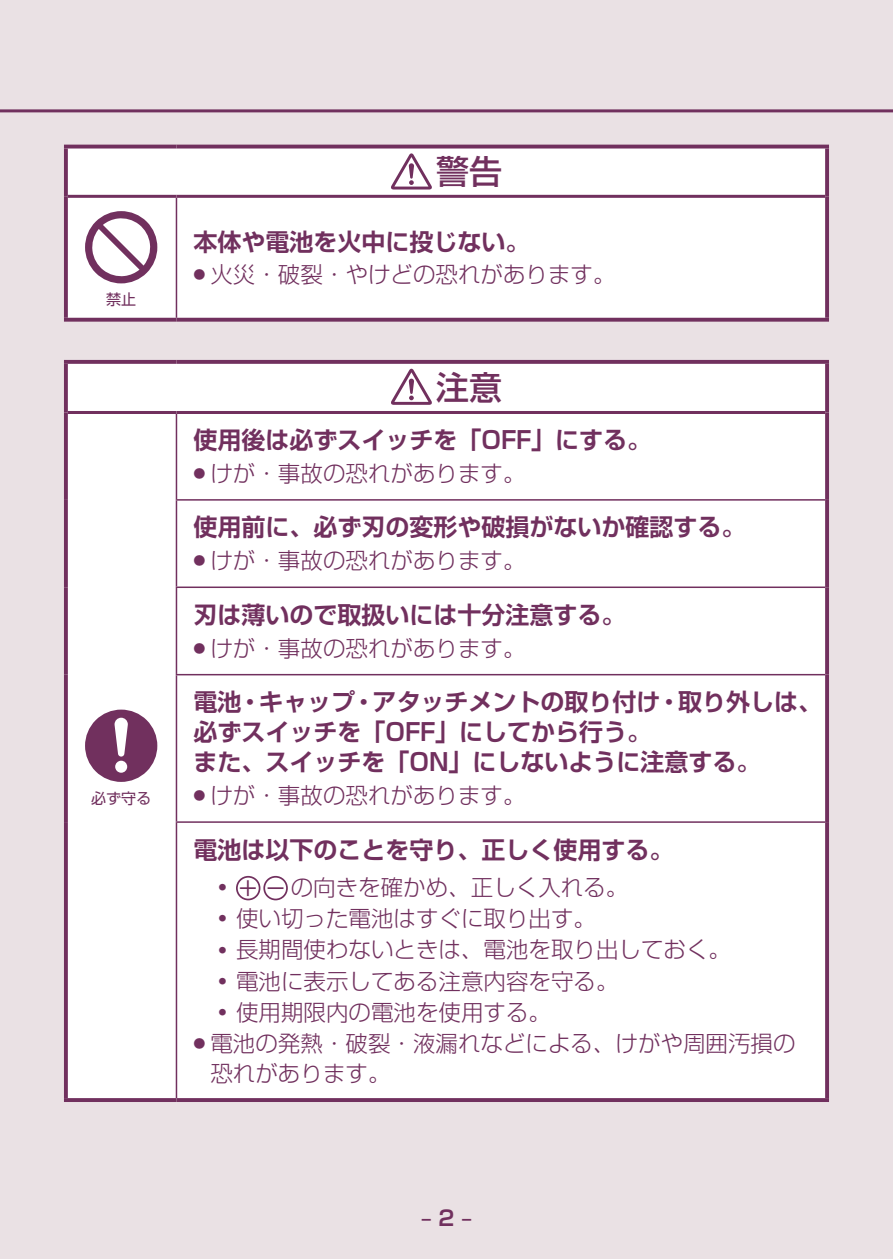
<style>
.page{position:relative;width:893px;height:1259px;background:#eae1e4}
.page>*{position:absolute;margin:0;border:0;box-sizing:border-box;transform-origin:0 0}
.t1{font:500 33px "Shin Go Pro";color:#71305e}
.t2{font:700 24px/30px "Shin Go Pro De";color:#71305e}
.t3{font:300 22.5px/30px "Shin Go Pro";color:#71305e}
.t4{font:700 21px "Shin Go Pro De";color:#71305e}
.t5{font:15px "Shin Go Pro";color:#71305e}
.s1{font-weight:400}
</style>
<div class="page">
<hr style="left:0;top:109px;width:893px;height:3px;background:#71305e">
<div style="left:68px;top:148px;width:757px;height:170px;background:#fff"></div>
<hr style="left:68px;top:195px;width:108px;height:3px;background:#71305e">
<hr style="left:176px;top:195px;width:649px;height:3px;background:#71305e">
<hr style="left:176px;top:198px;width:1px;height:120px;background:#71305e">
<hr style="left:64px;top:145px;width:112px;height:3px;background:#71305e">
<svg style="left:64px;top:148px;width:4px;height:48px"></svg>
<hr style="left:176px;top:145px;width:653px;height:3px;background:#71305e">
<svg style="left:825px;top:148px;width:4px;height:48px"></svg>
<svg style="left:64px;top:196px;width:4px;height:122px"></svg>
<svg style="left:825px;top:196px;width:4px;height:122px"></svg>
<svg style="left:64px;top:318px;width:112px;height:4px"></svg>
<svg style="left:176px;top:318px;width:653px;height:4px;fill:#71305e"></svg>
<svg style="left:391px;top:153px;width:41px;height:36px"></svg>
<svg style="left:85px;top:211px;width:72px;height:72px"></svg>
<div style="left:68px;top:364px;width:757px;height:734px;background:#fff"></div>
<hr style="left:68px;top:411px;width:108px;height:3px;background:#71305e">
<hr style="left:176px;top:411px;width:649px;height:3px;background:#71305e">
<hr style="left:176px;top:414px;width:1px;height:85px;background:#71305e">
<hr style="left:176px;top:500px;width:1px;height:86px;background:#71305e">
<hr style="left:176px;top:588px;width:1px;height:86px;background:#71305e">
<hr style="left:176px;top:675px;width:1px;height:146px;background:#71305e">
<hr style="left:176px;top:823px;width:1px;height:275px;background:#71305e">
<svg style="left:64px;top:412px;width:4px;height:88px"></svg>
<svg style="left:64px;top:500px;width:4px;height:87px"></svg>
<svg style="left:64px;top:587px;width:4px;height:87px"></svg>
<svg style="left:64px;top:674px;width:4px;height:148px"></svg>
<svg style="left:64px;top:822px;width:4px;height:276px"></svg>
<svg style="left:825px;top:412px;width:4px;height:88px"></svg>
<svg style="left:825px;top:500px;width:4px;height:87px"></svg>
<svg style="left:825px;top:587px;width:4px;height:87px"></svg>
<svg style="left:825px;top:674px;width:4px;height:148px"></svg>
<svg style="left:825px;top:822px;width:4px;height:276px"></svg>
<svg style="left:64px;top:360px;width:112px;height:4px"></svg>
<svg style="left:64px;top:364px;width:4px;height:48px"></svg>
<svg style="left:176px;top:360px;width:653px;height:4px;fill:#71305e"></svg>
<svg style="left:825px;top:364px;width:4px;height:48px"></svg>
<hr style="left:176px;top:499px;width:649px;height:1px;background:#71305e">
<hr style="left:176px;top:586px;width:649px;height:2px;background:#71305e">
<hr style="left:176px;top:674px;width:649px;height:1px;background:#71305e">
<hr style="left:176px;top:821px;width:649px;height:2px;background:#71305e">
<svg style="left:64px;top:1098px;width:112px;height:4px"></svg>
<svg style="left:176px;top:1098px;width:653px;height:4px;fill:#71305e"></svg>
<svg style="left:391px;top:369px;width:41px;height:36px"></svg>
<svg style="left:85px;top:709px;width:72px;height:73px"></svg>
<div style="left:236px;top:876px;width:24px;height:24px;border:2px solid #71305e;border-radius:50%"></div>
<div style="left:263px;top:876px;width:25px;height:24px;border:2px solid #71305e;border-radius:50%"></div>
<p class="t5" style="left:106px;top:287px;width:31px">禁止</p>
<p class="t5" style="left:91px;top:785px;width:61px">必ず守る</p>
<h1 class="t1" style="left:436px;top:144px;width:67px">警告</h1>
<p class="t2" style="left:193px;top:223px;width:337px">本体や電池を火中に投じない。</p>
<p class="t3" style="left:193px;top:257px;width:424px"><sup>●</sup> 火災・破裂・やけどの恐れがあります。</p>
<h1 class="t1" style="left:436px;top:360px;width:67px">注意</h1>
<p class="t2" style="left:193px;top:422px;width:459px">使用後は必ずスイッチを「OFF」にする。</p>
<p class="t3" style="left:193px;top:455px;width:334px"><sup>●</sup> けが・事故の恐れがあります。</p>
<p class="t2" style="left:193px;top:509px;width:553px">使用前に、必ず刃の変形や破損がないか確認する。</p>
<p class="t3" style="left:193px;top:543px;width:334px"><sup>●</sup> けが・事故の恐れがあります。</p>
<p class="t2" style="left:193px;top:597px;width:433px">刃は薄いので取扱いには十分注意する。</p>
<p class="t3" style="left:193px;top:630px;width:334px"><sup>●</sup> けが・事故の恐れがあります。</p>
<p class="t2" style="left:193px;top:684px;width:630px">電池・キャップ・アタッチメントの取り付け・取り外しは、必ずスイッチを「OFF」にしてから行う。<br>また、スイッチを「ON」にしないように注意する。</p>
<p class="t3" style="left:193px;top:778px;width:334px"><sup>●</sup> けが・事故の恐れがあります。</p>
<p class="t2" style="left:193px;top:831px;width:481px">電池は以下のことを守り、正しく使用する。</p>
<p class="t3" style="left:219px;top:869px;width:411px"><sup>●</sup> <span class="s1">＋－</span>の向きを確かめ、正しく入れる。</p>
<p class="t3" style="left:219px;top:900px;width:379px"><sup>●</sup> 使い切った電池はすぐに取り出す。</p>
<p class="t3" style="left:219px;top:932px;width:514px"><sup>●</sup> 長期間使わないときは、電池を取り出しておく。</p>
<p class="t3" style="left:219px;top:963px;width:401px"><sup>●</sup> 電池に表示してある注意内容を守る。</p>
<p class="t3" style="left:219px;top:994px;width:334px"><sup>●</sup> 使用期限内の電池を使用する。</p>
<p class="t3" style="left:210px;top:1025px;width:586px;text-indent:-17px"><sup>●</sup> 電池の発熱・破裂・液漏れなどによる、けがや周囲汚損の恐れがあります。</p>
<p class="t4" style="left:421px;top:1201px;width:52px">‒ 2 ‒</p>
</div>
